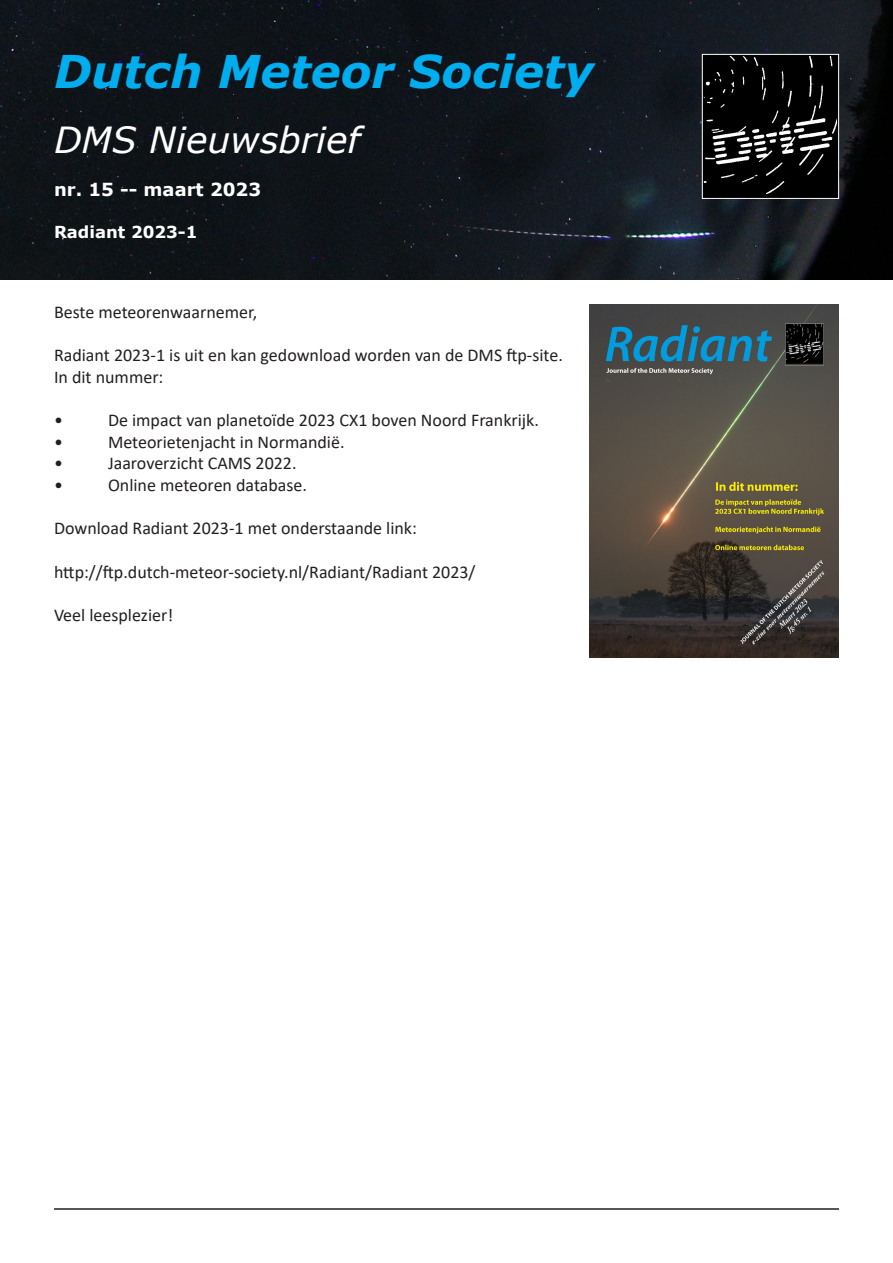
<style>
.page{position:relative;width:893px;height:1263px;background:#fff}
.page>*{position:absolute;margin:0;border:0;box-sizing:border-box;transform-origin:0 0}
.t1{font:italic 700 45px "Verdana";color:#00aeef}
.t2{font:italic 36px "Verdana";color:#fff}
.t3{font:18px "Calibri";color:#231f20}
.t4{font:700 18px "Verdana";color:#fff}
.t5{font:700 16.5px "Verdana";color:#fff}
</style>
<div class="page">
<img style="left:0;top:0;width:893px;height:279px">
<img style="left:705px;top:57px;width:131px;height:138px">
<div style="left:702px;top:54px;width:137px;height:144px;border:2px solid #000"></div>
<div style="left:702px;top:54px;width:137px;height:145px;border:1px solid #fff"></div>
<hr style="left:54px;top:1208px;width:785px;height:2px;background:#231f20">
<img style="left:589px;top:305px;width:250px;height:353px">
<p class="t1" style="left:54px;top:40px;width:541px">Dutch Meteor Society</p>
<p class="t2" style="left:54px;top:115px;width:308px">DMS Nieuwsbrief</p>
<p class="t4" style="left:54px;top:177px;width:209px">nr. 15 -- maart 2023</p>
<p class="t5" style="left:54px;top:220px;width:145px">Radiant 2023-1</p>
<p class="t3" style="left:54px;top:300px;width:205px">Beste meteorenwaarnemer,</p>
<p class="t3" style="left:54px;top:343px;width:510px">Radiant 2023-1 is uit en kan gedownload worden van de DMS ftp-site.</p>
<p class="t3" style="left:54px;top:365px;width:111px">In dit nummer:</p>
<p class="t3" style="left:54px;top:408px;width:10px">•</p>
<p class="t3" style="left:108px;top:408px;width:432px">De impact van planetoïde 2023 CX1 boven Noord Frankrijk.</p>
<p class="t3" style="left:54px;top:429px;width:10px">•</p>
<p class="t3" style="left:108px;top:429px;width:238px">Meteorietenjacht in Normandië.</p>
<p class="t3" style="left:54px;top:451px;width:10px">•</p>
<p class="t3" style="left:108px;top:451px;width:190px">Jaaroverzicht CAMS 2022.</p>
<p class="t3" style="left:54px;top:473px;width:10px">•</p>
<p class="t3" style="left:108px;top:473px;width:201px">Online meteoren database.</p>
<p class="t3" style="left:54px;top:516px;width:364px">Download Radiant 2023-1 met onderstaande link:</p>
<p class="t3" style="left:54px;top:559px;width:423px">http://ftp.dutch-meteor-society.nl/Radiant/Radiant 2023/</p>
<p class="t3" style="left:54px;top:602px;width:121px">Veel leesplezier!</p>
</div>
